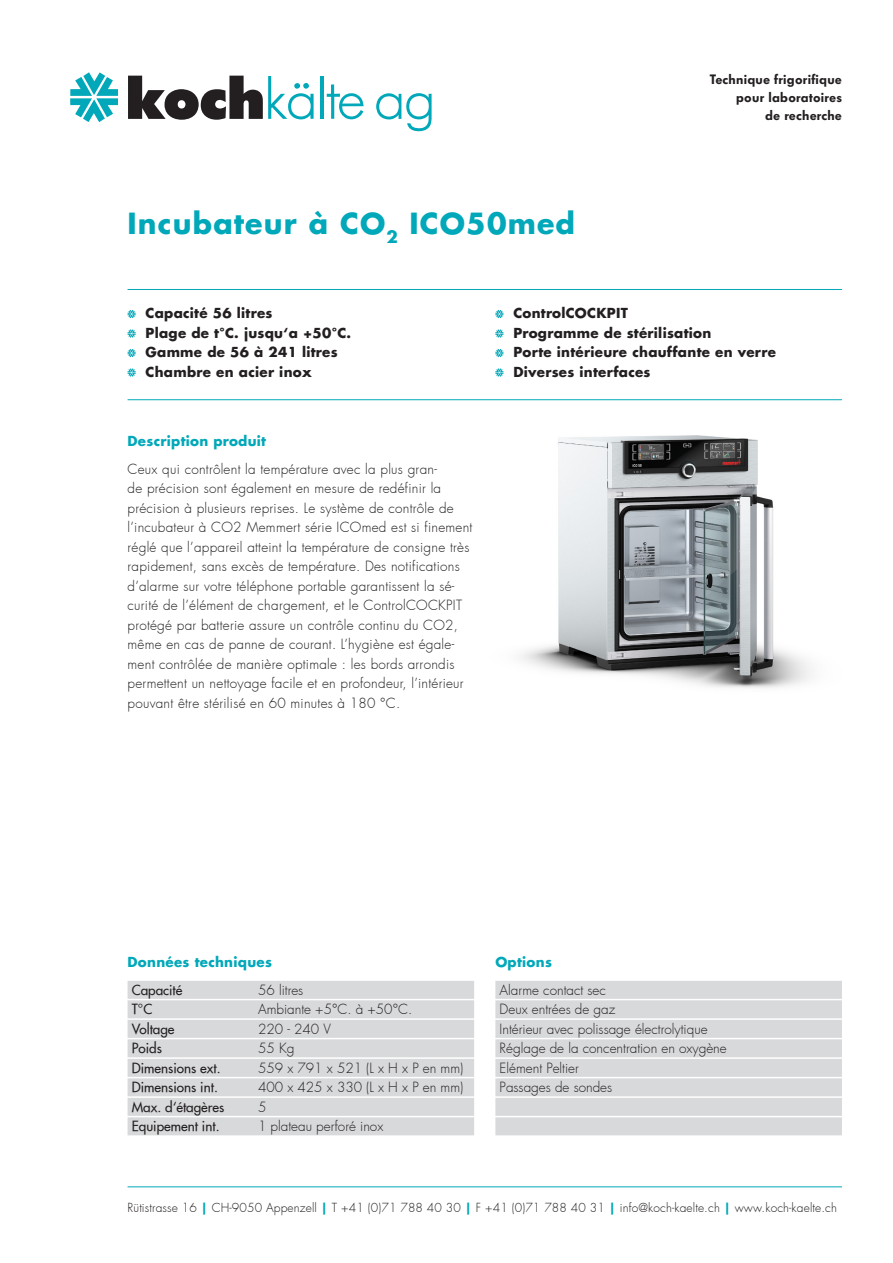
<style>
.page{position:relative;width:893px;height:1263px;background:#fff}
.page>*{position:absolute;margin:0;border:0;box-sizing:border-box;transform-origin:0 0}
.t1{font:700 28.5px "Futura";letter-spacing:.04em;color:#00a8b9}
.t2{font:300 13.5px/19.5px "Futura";letter-spacing:.02em;color:#231f20}
.t3{font:300 13.5px/19.5px "Futura";color:#231f20}
.Aufzählung{font:700 13.5px "Futura";letter-spacing:.02em;color:#231f20}
.t4{font:500 13.5px "Futura";color:#231f20}
.t5{font:600 13.5px/18px "Futura BQ";letter-spacing:.02em;color:#231f20;text-align:right}
.t6{font:700 13.5px "Futura";letter-spacing:.02em;color:#00a8b9}
.t7{font:300 12px "Futura";letter-spacing:.01em;color:#231f20}
.s1{font-weight:700;color:#00a8b9}
</style>
<div class="page">
<img style="left:520px;top:436px;width:292px;height:252px">
<svg style="left:128px;top:310px;width:8px;height:8px"></svg>
<svg style="left:128px;top:329px;width:8px;height:9px"></svg>
<svg style="left:128px;top:349px;width:8px;height:8px"></svg>
<svg style="left:128px;top:368px;width:8px;height:9px"></svg>
<svg style="left:495px;top:310px;width:8px;height:8px"></svg>
<svg style="left:495px;top:329px;width:8px;height:9px"></svg>
<svg style="left:495px;top:349px;width:8px;height:8px"></svg>
<svg style="left:495px;top:368px;width:8px;height:9px"></svg>
<svg style="left:70px;top:72px;width:48px;height:50px"></svg>
<svg style="left:128px;top:76px;width:186px;height:44px"></svg>
<hr style="left:320px;top:76px;width:3px;height:43px;background:#00a8b9">
<svg style="left:327px;top:84px;width:37px;height:35px"></svg>
<svg style="left:376px;top:93px;width:56px;height:38px"></svg>
<hr style="left:128px;top:289px;width:714px;height:1px;background:#00a8b9">
<hr style="left:128px;top:399px;width:714px;height:1px;background:#00a8b9">
<hr style="left:128px;top:1186px;width:714px;height:1px;background:#00a8b9">
<div style="left:495px;top:981px;width:347px;height:18px;background:#d8d9db"></div>
<div style="left:495px;top:1000px;width:347px;height:18px;background:#d8d9db"></div>
<div style="left:495px;top:1020px;width:347px;height:18px;background:#d8d9db"></div>
<div style="left:495px;top:1039px;width:347px;height:18px;background:#d8d9db"></div>
<div style="left:495px;top:1059px;width:347px;height:18px;background:#d8d9db"></div>
<div style="left:495px;top:1078px;width:347px;height:18px;background:#d8d9db"></div>
<div style="left:495px;top:1098px;width:347px;height:18px;background:#d8d9db"></div>
<div style="left:495px;top:1117px;width:347px;height:18px;background:#d8d9db"></div>
<div style="left:128px;top:981px;width:346px;height:18px;background:#d8d9db"></div>
<div style="left:128px;top:1000px;width:346px;height:18px;background:#d8d9db"></div>
<div style="left:128px;top:1020px;width:346px;height:18px;background:#d8d9db"></div>
<div style="left:128px;top:1039px;width:346px;height:18px;background:#d8d9db"></div>
<div style="left:128px;top:1059px;width:346px;height:18px;background:#d8d9db"></div>
<div style="left:128px;top:1078px;width:346px;height:18px;background:#d8d9db"></div>
<div style="left:128px;top:1098px;width:346px;height:18px;background:#d8d9db"></div>
<div style="left:128px;top:1117px;width:346px;height:18px;background:#d8d9db"></div>
<h1 class="t1" style="left:128px;top:204px;width:449px">Incubateur à CO<sub>2</sub> ICO50med</h1>
<p class="t5" style="left:710px;top:71px;width:134px">Technique frigorifique pour laboratoires<br>de recherche</p>
<p class="Aufzählung" style="left:146px;top:304px;width:128px">Capacité 56 litres</p>
<p class="Aufzählung" style="left:146px;top:324px;width:207px">Plage de t°C. jusqu‘a +50°C.</p>
<p class="Aufzählung" style="left:146px;top:343px;width:194px">Gamme de 56 à 241 litres</p>
<p class="Aufzählung" style="left:146px;top:363px;width:168px">Chambre en acier inox</p>
<p class="t6" style="left:128px;top:432px;width:140px">Description produit</p>
<p class="t2" style="left:128px;top:460px;width:346px">Ceux qui contrôlent la température avec la plus gran-<br>de précision sont également en mesure de redéfinir la précision à plusieurs reprises. Le système de contrôle de l’incubateur à CO2 Memmert série ICOmed est si finement réglé que l’appareil atteint la température de consigne très rapidement, sans excès de température. Des notifications d’alarme sur votre téléphone portable garantissent la sé&shy;curité de l’élément de chargement, et le ControlCOCKPIT protégé par batterie assure un contrôle continu du CO2, même en cas de panne de courant. L’hygiène est égale&shy;ment contrôlée de manière optimale : les bords arrondis permettent un nettoyage facile et en profondeur, l’intérieur pouvant être stérilisé en 60 minutes à 180 °C.</p>
<p class="Aufzählung" style="left:513px;top:304px;width:116px">ControlCOCKPIT</p>
<p class="Aufzählung" style="left:513px;top:324px;width:199px">Programme de stérilisation</p>
<p class="Aufzählung" style="left:513px;top:343px;width:264px">Porte intérieure chauffante en verre</p>
<p class="Aufzählung" style="left:513px;top:363px;width:139px">Diverses interfaces</p>
<p class="t6" style="left:128px;top:953px;width:146px">Données techniques</p>
<p class="t4" style="left:132px;top:981px;width:52px">Capacité</p>
<p class="t3" style="left:258px;top:980px;width:47px">56 litres</p>
<p class="t4" style="left:132px;top:1001px;width:22px">T°C</p>
<p class="t3" style="left:258px;top:1000px;width:156px">Ambiante +5°C. à +50°C.</p>
<p class="t4" style="left:132px;top:1020px;width:44px">Voltage</p>
<p class="t2" style="left:258px;top:1019px;width:74px">220 - 240 V</p>
<p class="t4" style="left:132px;top:1040px;width:32px">Poids</p>
<p class="t2" style="left:258px;top:1039px;width:38px">55 Kg</p>
<p class="t4" style="left:132px;top:1059px;width:90px">Dimensions ext.</p>
<p class="t3" style="left:258px;top:1058px;width:207px">559 x 791 x 521 (L x H x P en mm)</p>
<p class="t4" style="left:132px;top:1079px;width:88px">Dimensions int.</p>
<p class="t3" style="left:258px;top:1078px;width:207px">400 x 425 x 330 (L x H x P en mm)</p>
<p class="t4" style="left:132px;top:1098px;width:94px">Max. d‘étagères</p>
<p class="t2" style="left:258px;top:1097px;width:10px">5</p>
<p class="t4" style="left:132px;top:1118px;width:89px">Equipement int.</p>
<p class="t3" style="left:258px;top:1117px;width:127px">1 plateau perforé inox</p>
<p class="t6" style="left:495px;top:953px;width:58px">Options</p>
<p class="t3" style="left:500px;top:980px;width:229px">Alarme contact sec<br>Deux entrées de gaz<br>Intérieur avec polissage électrolytique<br>Réglage de la concentration en oxygène<br>Elément Peltier<br>Passages de sondes</p>
<p class="t7" style="left:128px;top:1200px;width:711px">Rütistrasse 16 <span class="s1">|</span> CH-9050 Appenzell <span class="s1">|</span> T +41 (0)71 788 40 30 <span class="s1">|</span> F +41 (0)71 788 40 31 <span class="s1">|</span> info@koch-kaelte.ch <span class="s1">|</span> www.koch-kaelte.ch</p>
</div>
